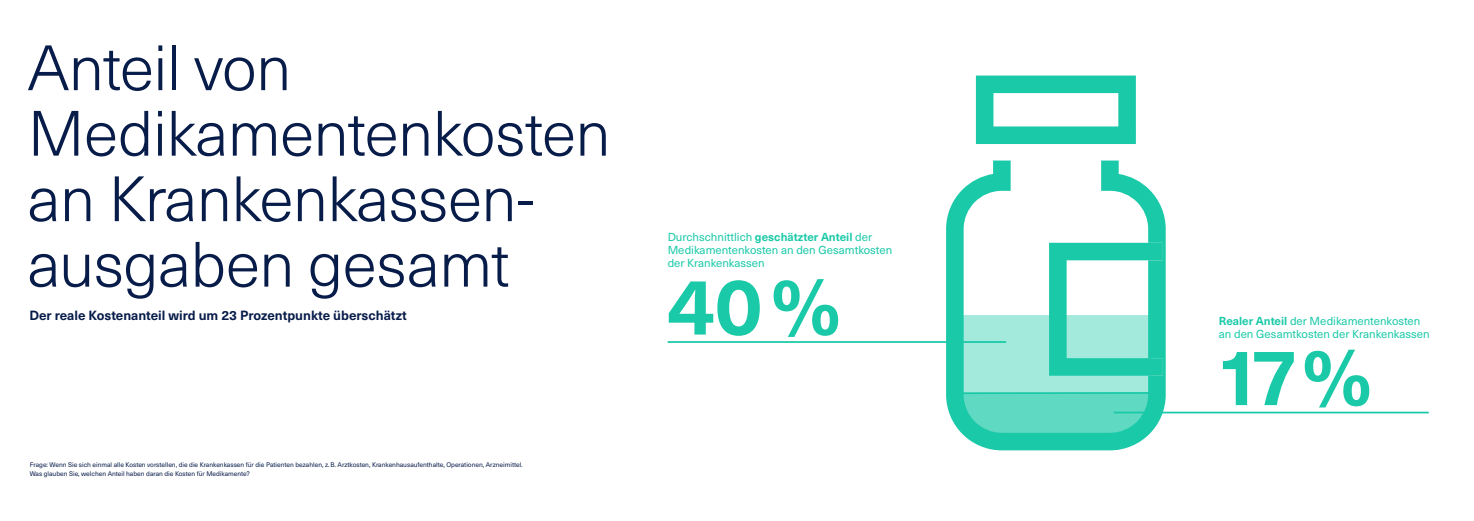
<style>
.page{position:relative;width:1474px;height:521px;background:#fff}
.page>*{position:absolute;margin:0;border:0;box-sizing:border-box;transform-origin:0 0}
.t1{font:700 78.75px "Neue Haas Unica W1 G";color:#1ac9a8}
.t2{font:300 62.82px/65.5px "Neue Haas Unica W1 G";letter-spacing:-.01em;color:#081c4a}
.t3{font:700 13.12px "Neue Haas Unica W1 G";color:#081c4a}
.t4{font:11.38px/13px "Neue Haas Unica W1 G";color:#1ac9a8}
.t5{font:6.56px/8.8px "Neue Haas Unica W1 G";color:#081c4a}
.s1{font-weight:700}
</style>
<div class="page">
<hr style="left:667px;top:341px;width:339px;height:2px;background:#1ac9a8">
<hr style="left:1113px;top:412px;width:315px;height:1px;background:#1ac9a8">
<svg style="left:946px;top:161px;width:219px;height:289px"></svg>
<svg style="left:975px;top:76px;width:160px;height:68px"></svg>
<svg style="left:952px;top:243px;width:210px;height:200px"></svg>
<h2 class="t2" style="left:28px;top:32px;width:584px">Anteil von<br>Medikamentenkosten an Krankenkassen&shy;ausgaben gesamt</h2>
<h3 class="t3" style="left:29px;top:305px;width:379px">Der reale Kostenanteil wird um 23 Prozentpunkte überschätzt</h3>
<p class="t5" style="left:30px;top:460px;width:494px">Frage: Wenn Sie sich einmal alle Kosten vorstellen, die die Krankenkassen für die Patienten bezahlen, z.B. Arztkosten, Krankenhausaufenthalte, Operationen, Arzneimittel.<br>Was glauben Sie, welchen Anteil haben daran die Kosten für Medikamente?</p>
<h3 class="t4" style="left:667px;top:229px;width:226px">Durchschnittlich <span class="s1">geschätzter Anteil</span> der<br>Medikamentenkosten an den Gesamtkosten der Krankenkassen</h3>
<h1 class="t1" style="left:667px;top:247px;width:175px">40%</h1>
<h3 class="t4" style="left:1218px;top:313px;width:212px"><span class="s1">Realer Anteil</span> der Medikamentenkosten an den Gesamtkosten der Krankenkassen</h3>
<h1 class="t1" style="left:1215px;top:317px;width:159px">17%</h1>
</div>
